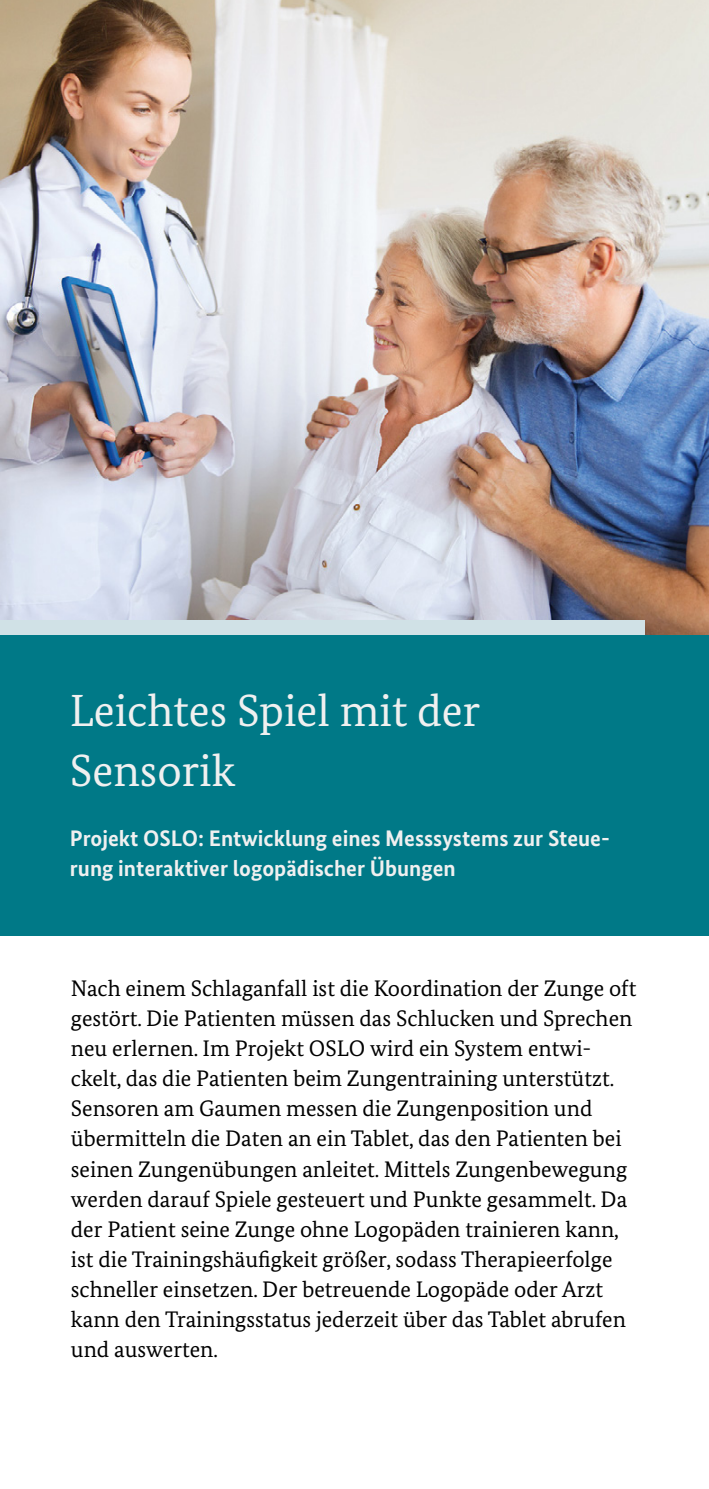
<style>
.page{position:relative;width:709px;height:1489px;background:#fff}
.page>*{position:absolute;margin:0;border:0;box-sizing:border-box;transform-origin:0 0}
.t1{font:45px/60px "Bundes Serif";color:#f0f0f0}
.t2{font:22.5px/30px "Bundes Serif";color:#000}
.t3{font:700 22.5px/30px "Bundes Sans";color:#f0f0f0}
</style>
<div class="page">
<img style="left:0;top:0;width:709px;height:635px">
<div style="left:0;top:620px;width:644px;height:103px;background:#d0e1e6"></div>
<div style="left:0;top:635px;width:709px;height:301px;background:#007987"></div>
<h1 class="t1" style="left:70px;top:680px;width:412px">Leichtes Spiel mit der<br>Sensorik</h1>
<p class="t3" style="left:70px;top:823px;width:540px">Projekt OSLO: Entwicklung eines Messsystems zur Steue&shy;rung interaktiver logopädischer Übungen</p>
<p class="t2" style="left:71px;top:973px;width:567px">Nach einem Schlaganfall ist die Koordination der Zunge oft gestört. Die Patienten müssen das Schlucken und Sprechen neu erlernen. Im Projekt OSLO wird ein System entwi&shy;ckelt, das die Patienten beim Zungentraining unterstützt.<br>Sensoren am Gaumen messen die Zungenposition und übermitteln die Daten an ein Tablet, das den Patienten bei seinen Zungenübungen anleitet. Mittels Zungenbewegung werden darauf Spiele gesteuert und Punkte gesammelt. Da der Patient seine Zunge ohne Logopäden trainieren kann, ist die Trainingshäufigkeit größer, sodass Therapieerfolge schneller einsetzen. Der betreuende Logopäde oder Arzt kann den Trainingsstatus jederzeit über das Tablet abrufen und auswerten.</p>
</div>
